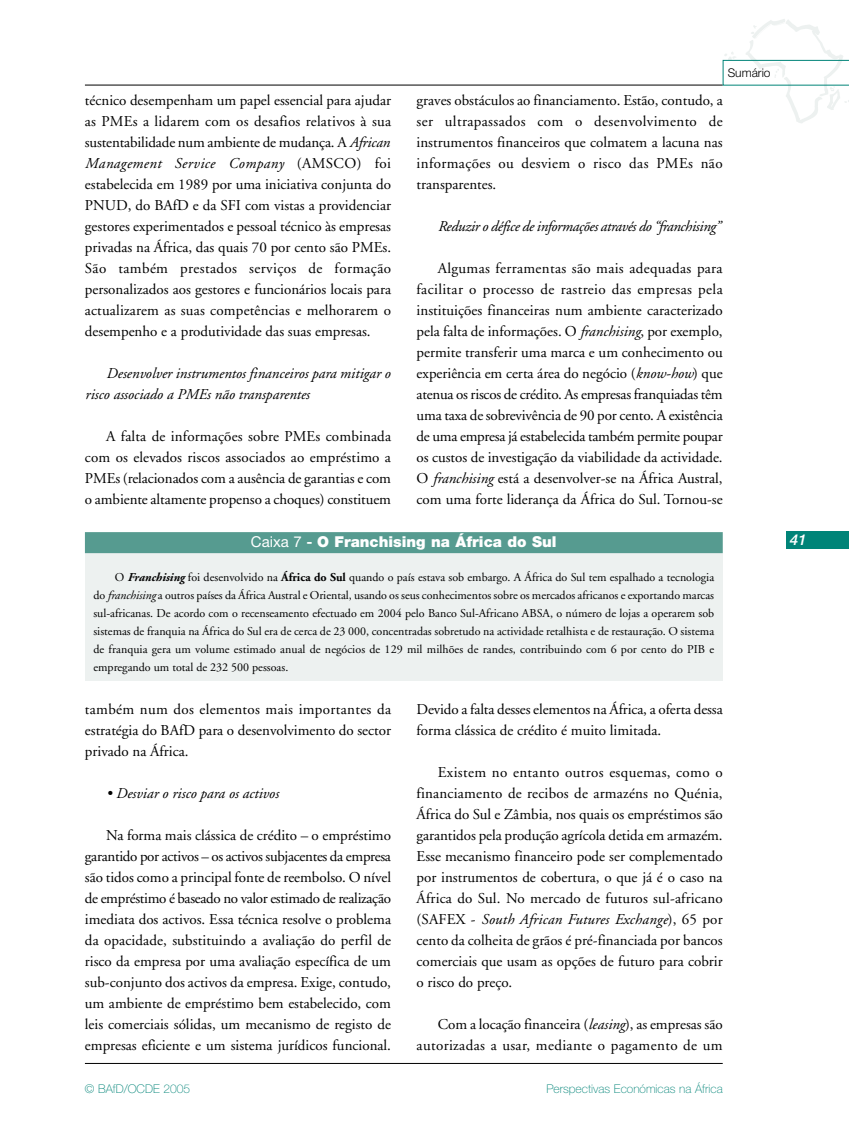
<style>
.page{position:relative;width:849px;height:1148px;background:#fff}
.page>*{position:absolute;margin:0;border:0;box-sizing:border-box;transform-origin:0 0}
.t1{font:15px/21px "Adobe Garamond";color:#000;text-align:justify}
.t2{font:italic 15px/21px "Adobe Garamond";color:#000}
.t3{font:15px/21px "Adobe Garamond";letter-spacing:.025em;color:#000;text-align:right}
.t4{font:italic 15px "Adobe Garamond";letter-spacing:-.025em;color:#000}
.t5{font:900 15px "Helvetica Neue";color:#fff}
.t6{font:italic 500 15px "Helvetica Neue";color:#fff}
.t7{font:12px/18px "Adobe Garamond";color:#000;text-align:justify}
.t8{font:100 12px "Helvetica Neue";color:#008478}
.t9{font:300 12px "Helvetica Neue";color:#000}
.s1{font-style:italic}
.s2{font-weight:400}
.s3{font-weight:700}
.s4{font-weight:700;font-style:italic}
</style>
<div class="page">
<hr style="left:85px;top:1063px;width:638px;height:1px;background:#000">
<hr style="left:85px;top:85px;width:638px;height:1px;background:#000">
<div style="left:787px;top:531px;width:62px;height:18px;background:#008478"></div>
<svg style="left:723px;top:19px;width:126px;height:104px"></svg>
<div style="left:85px;top:532px;width:638px;height:148px;background:#edf1f0"></div>
<div style="left:85px;top:532px;width:638px;height:21px;background:#569b90"></div>
<p class="t9" style="left:728px;top:69px;width:44px">Sumário</p>
<p class="t1" style="left:417px;top:91px;width:308px">graves obstáculos ao financiamento. Estão, contudo, a ser ultrapassados com o desenvolvimento de instrumentos financeiros que colmatem a lacuna nas informações ou desviem o risco das PMEs não transparentes.</p>
<p class="t4" style="left:438px;top:220px;width:284px">Reduzir o défice de informações através do “franchising”</p>
<p class="t1" style="left:417px;top:259px;width:308px;text-indent:21px">Algumas ferramentas são mais adequadas para facilitar o processo de rastreio das empresas pela instituições financeiras num ambiente caracterizado pela falta de informações. O <span class="s1">franchising</span>, por exemplo, permite transferir uma marca e um conhecimento ou experiência em certa área do negócio (<span class="s1">know-how</span>) que atenua os riscos de crédito. As empresas franquiadas têm uma taxa de sobrevivência de 90 por cento. A existência de uma empresa já estabelecida também permite poupar os custos de investigação da viabilidade da actividade.<br>O <span class="s1">franchising</span> está a desenvolver-se na África Austral, com uma forte liderança da África do Sul. Tornou-se</p>
<p class="t5" style="left:251px;top:536px;width:307px"><span class="s2">Caixa 7</span> <span class="s3">-</span> O Franchising na África do Sul</p>
<p class="t7" style="left:93px;top:569px;width:622px;text-indent:21px">O <span class="s4">Franchising</span> foi desenvolvido na <span class="s3">África do Sul</span> quando o país estava sob embargo. A África do Sul tem espalhado a tecnologia do <span class="s1">franchising</span> a outros países da África Austral e Oriental, usando os seus conhecimentos sobre os mercados africanos e exportando marcas sul-africanas. De acordo com o recenseamento efectuado em 2004 pelo Banco Sul-Africano ABSA, o número de lojas a operarem sob sistemas de franquia na África do Sul era de cerca de 23 000, concentradas sobretudo na actividade retalhista e de restauração. O sistema de franquia gera um volume estimado anual de negócios de 129 mil milhões de randes, contribuindo com 6 por cento do PIB e empregando um total de 232 500 pessoas.</p>
<p class="t1" style="left:85px;top:700px;width:308px">também num dos elementos mais importantes da estratégia do BAfD para o desenvolvimento do sector privado na África.</p>
<p class="t2" style="left:106px;top:784px;width:174px">• Desviar o risco para os activos</p>
<p class="t1" style="left:85px;top:826px;width:308px;text-indent:21px">Na forma mais clássica de crédito – o empréstimo garantido por activos – os activos subjacentes da empresa são tidos como a principal fonte de reembolso. O nível de empréstimo é baseado no valor estimado de realização imediata dos activos. Essa técnica resolve o problema da opacidade, substituindo a avaliação do perfil de risco da empresa por uma avaliação específica de um sub-conjunto dos activos da empresa. Exige, contudo, um ambiente de empréstimo bem estabelecido, com leis comerciais sólidas, um mecanismo de registo de empresas eficiente e um sistema jurídicos funcional.</p>
<p class="t1" style="left:85px;top:91px;width:308px">técnico desempenham um papel essencial para ajudar as PMEs a lidarem com os desafios relativos à sua sustentabilidade num ambiente de mudança. A <span class="s1">African Management Service Company</span> (AMSCO) foi estabelecida em 1989 por uma iniciativa conjunta do PNUD, do BAfD e da SFI com vistas a providenciar gestores experimentados e pessoal técnico às empresas privadas na África, das quais 70 por cento são PMEs.<br>São também prestados serviços de formação personalizados aos gestores e funcionários locais para actualizarem as suas competências e melhorarem o desempenho e a produtividade das suas empresas.</p>
<p class="t2" style="left:85px;top:364px;width:307px;text-indent:21px">Desenvolver instrumentos financeiros para mitigar o risco associado a PMEs não transparentes</p>
<p class="t1" style="left:85px;top:427px;width:308px;text-indent:21px">A falta de informações sobre PMEs combinada com os elevados riscos associados ao empréstimo a PMEs (relacionados com a ausência de garantias e com o ambiente altamente propenso a choques) constituem</p>
<p class="t1" style="left:417px;top:700px;width:308px">Devido a falta desses elementos na África, a oferta dessa forma clássica de crédito é muito limitada.</p>
<p class="t1" style="left:417px;top:763px;width:308px;text-indent:21px">Existem no entanto outros esquemas, como o financiamento de recibos de armazéns no Quénia, África do Sul e Zâmbia, nos quais os empréstimos são garantidos pela produção agrícola detida em armazém.<br>Esse mecanismo financeiro pode ser complementado por instrumentos de cobertura, o que já é o caso na África do Sul. No mercado de futuros sul-africano (SAFEX - <span class="s1">South African Futures Exchange</span>), 65 por cento da colheita de grãos é pré-financiada por bancos comerciais que usam as opções de futuro para cobrir o risco do preço.</p>
<p class="t3" style="left:417px;top:1015px;width:308px">Com a locação financeira (<span class="s1">leasing</span>), as empresas são autorizadas a usar, mediante o pagamento de um</p>
<p class="t8" style="left:85px;top:1084px;width:107px">© BAfD/OCDE 2005</p>
<p class="t8" style="left:547px;top:1084px;width:178px">Perspectivas Económicas na África</p>
<p class="t6" style="left:790px;top:535px;width:18px">41</p>
</div>
